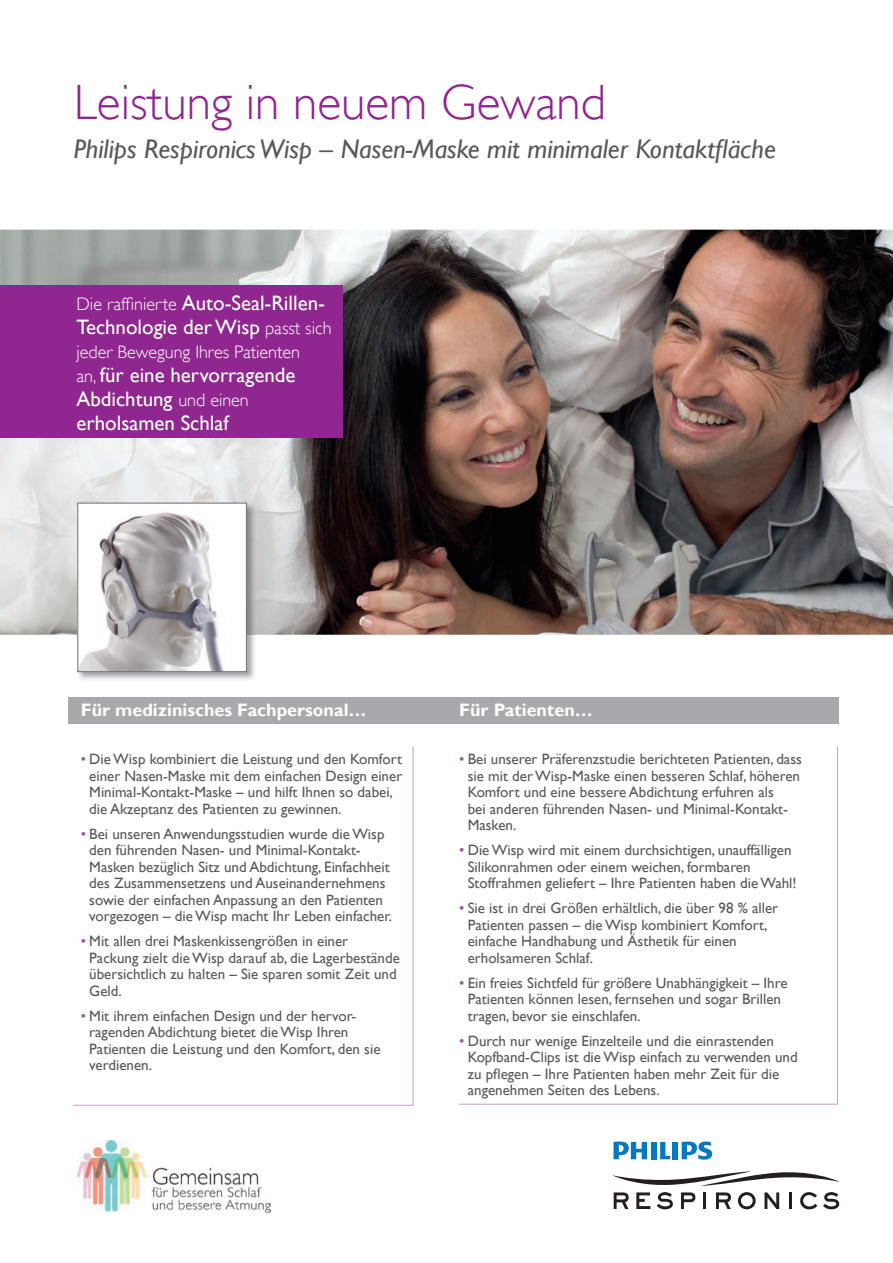
<style>
.page{position:relative;width:893px;height:1263px;background:#fff}
.page>*{position:absolute;margin:0;border:0;box-sizing:border-box;transform-origin:0 0}
.t1{font:49.5px "Gill Sans Alt One WGL Light";color:#90268f}
.t2{font:italic 27px "Gill Sans Alt One WGL";color:#57585a}
.t3{font:20.85px/24px "Gill Sans Alt One WGL";color:#fff}
.t4{font:18.15px "Gill Sans Alt One WGL Light";color:#fff}
.t5{font:700 18px "Gill Sans Alt One WGL";color:#fff}
.t6{font:15px/16.5px "Gill Sans Alt One WGL";color:#57585a}
.s1{font-family:"Gill Sans Alt One WGL Light";font-size:18.15px}
.s2{color:#a153a1}
</style>
<div class="page">
<div style="left:68px;top:697px;width:771px;height:26px;background:#a8a9ad"></div>
<img style="left:0;top:230px;width:893px;height:405px">
<svg style="left:613px;top:1171px;width:226px;height:38px"></svg>
<svg style="left:660px;top:1142px;width:10px;height:17px"></svg>
<div style="left:651px;top:1142px;width:5px;height:17px;background:#0079c2"></div>
<div style="left:672px;top:1142px;width:6px;height:17px;background:#0079c2"></div>
<svg style="left:682px;top:1141px;width:30px;height:19px"></svg>
<svg style="left:613px;top:1141px;width:34px;height:18px"></svg>
<svg style="left:73px;top:746px;width:341px;height:360px"></svg>
<svg style="left:459px;top:746px;width:379px;height:359px"></svg>
<div style="left:0;top:286px;width:342px;height:152px;background:#90268f"></div>
<img style="left:77px;top:502px;width:179px;height:178px">
<div style="left:78px;top:503px;width:168px;height:169px;background:#fff"></div>
<img style="left:79px;top:512px;width:145px;height:158px">
<div style="left:77px;top:503px;width:170px;height:169px;border:1px solid #6c6d70"></div>
<img style="left:78px;top:1140px;width:193px;height:74px">
<h1 class="t1" style="left:74px;top:69px;width:534px">Leistung in neuem Gewand</h1>
<h2 class="t2" style="left:74px;top:130px;width:704px">Philips Respironics Wisp – Nasen-Maske mit minimaler Kontaktfläche</h2>
<h3 class="t3" style="left:77px;top:291px;width:257px"><span class="s1">Die raffinierte</span> Auto-Seal-Rillen-<br>Technologie der Wisp <span class="s1">passt sich</span></h3>
<p class="t4" style="left:77px;top:340px;width:225px">jeder Bewegung Ihres Patienten</p>
<h3 class="t3" style="left:77px;top:363px;width:220px"><span class="s1">an,</span> für eine hervorragende<br>Abdichtung <span class="s1">und einen </span>erholsamen Schlaf</h3>
<p class="t5" style="left:81px;top:697px;width:287px">Für medizinisches Fachpersonal…</p>
<p class="t5" style="left:459px;top:697px;width:135px">Für Patienten…</p>
<p class="t6" style="left:89px;top:751px;width:314px;text-indent:-9px"><span class="s2">•</span> Die Wisp kombiniert die Leistung und den Komfort einer Nasen-Maske mit dem einfachen Design einer Minimal-Kontakt-Maske – und hilft Ihnen so dabei, die Akzeptanz des Patienten zu gewinnen.</p>
<p class="t6" style="left:89px;top:825px;width:304px;text-indent:-9px"><span class="s2">•</span> Bei unseren Anwendungsstudien wurde die Wisp den führenden Nasen- und Minimal-Kontakt-Masken bezüglich Sitz und Abdichtung, Einfachheit des Zusammensetzens und Auseinandernehmens sowie der einfachen Anpassung an den Patienten vorgezogen – die Wisp macht Ihr Leben einfacher.</p>
<p class="t6" style="left:89px;top:933px;width:312px;text-indent:-9px"><span class="s2">•</span> Mit allen drei Maskenkissengrößen in einer Packung zielt die Wisp darauf ab, die Lagerbestände übersichtlich zu halten – Sie sparen somit Zeit und Geld.</p>
<p class="t6" style="left:89px;top:1007px;width:293px;text-indent:-9px"><span class="s2">•</span> Mit ihrem einfachen Design und der hervor&shy;ragenden Abdichtung bietet die Wisp Ihren Patienten die Leistung und den Komfort, den sie verdienen.</p>
<p class="t6" style="left:468px;top:751px;width:336px;text-indent:-9px"><span class="s2">•</span> Bei unserer Präferenzstudie berichteten Patienten, dass sie mit der Wisp-Maske einen besseren Schlaf, höheren Komfort und eine bessere Abdichtung erfuhren als<br>bei anderen führenden Nasen- und Minimal-Kontakt-Masken.</p>
<p class="t6" style="left:468px;top:842px;width:330px;text-indent:-9px"><span class="s2">•</span> Die Wisp wird mit einem durchsichtigen, unauffälligen<br>Silikonrahmen oder einem weichen, formbaren<br>Stoffrahmen geliefert – Ihre Patienten haben die Wahl!</p>
<p class="t6" style="left:468px;top:900px;width:312px;text-indent:-9px"><span class="s2">•</span> Sie ist in drei Größen erhältlich, die über 98 % aller Patienten passen – die Wisp kombiniert Komfort, einfache Handhabung und Ästhetik für einen erholsameren Schlaf.</p>
<p class="t6" style="left:468px;top:974px;width:321px;text-indent:-9px"><span class="s2">•</span> Ein freies Sichtfeld für größere Unabhängigkeit – Ihre<br>Patienten können lesen, fernsehen und sogar Brillen tragen, bevor sie einschlafen.</p>
<p class="t6" style="left:468px;top:1032px;width:331px;text-indent:-9px"><span class="s2">•</span> Durch nur wenige Einzelteile und die einrastenden Kopfband-Clips ist die Wisp einfach zu verwenden und zu pflegen – Ihre Patienten haben mehr Zeit für die angenehmen Seiten des Lebens.</p>
</div>
